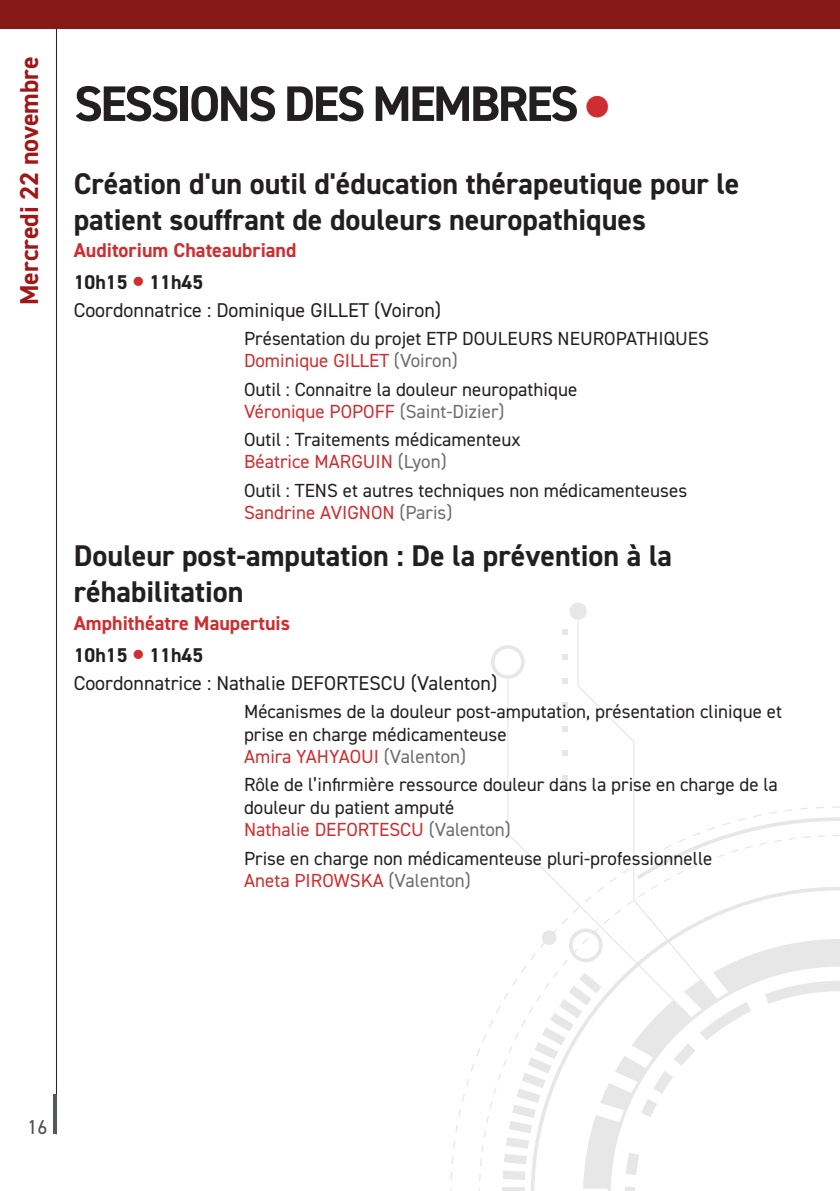
<style>
.page{position:relative;width:840px;height:1191px;background:#fff}
.page>*{position:absolute;margin:0;border:0;box-sizing:border-box;transform-origin:0 0}
.t1{font:700 50px "DIN2014";letter-spacing:-.05em;color:#231f20}
.t2{font:700 30px/36px "DIN2014";color:#231f20}
.t3{font:700 26px "DIN2014";color:#a11717}
.t4{font:20px "DIN2014";color:#231f20}
.t5{font:700 20px/32px "DIN2014";color:#ce2e31}
.t6{font:20px "DIN2014";color:#4b4c4d}
.t7{font:19px/22px "DIN2014";color:#231f20}
.s1{color:#ce2e31}
.s2{color:#231f20}
.s3{font-size:40px}
.s4{color:#6c6d70}
</style>
<div class="page">
<hr style="left:56px;top:0;width:1px;height:1134px;background:#231f20">
<hr style="left:53px;top:1094px;width:4px;height:40px;background:#57585a">
<div style="left:0;top:0;width:839px;height:28px;background:#871818"></div>
<div style="left:569px;top:602px;width:17px;height:18px;background:#e7e7e7;border-radius:50%"></div>
<svg style="left:491px;top:645px;width:33px;height:34px"></svg>
<svg style="left:507px;top:676px;width:61px;height:141px"></svg>
<svg style="left:577px;top:620px;width:57px;height:197px"></svg>
<svg style="left:562px;top:629px;width:5px;height:6px"></svg>
<svg style="left:562px;top:654px;width:5px;height:5px"></svg>
<svg style="left:562px;top:678px;width:5px;height:5px"></svg>
<svg style="left:562px;top:702px;width:5px;height:6px"></svg>
<svg style="left:562px;top:726px;width:5px;height:6px"></svg>
<svg style="left:562px;top:750px;width:5px;height:6px"></svg>
<svg style="left:562px;top:774px;width:5px;height:6px"></svg>
<svg style="left:502px;top:817px;width:337px;height:374px"></svg>
<h3 class="t3" style="left:12px;top:305px;width:250px;rotate:-90deg">Mercredi 22 novembre</h3>
<h1 class="t1" style="left:74px;top:70px;width:536px">SESSIONS DES MEMBRES <span class="s1">●</span></h1>
<h2 class="t2" style="left:74px;top:165px;width:667px">Création d'un outil d'éducation thérapeutique pour le patient souffrant de douleurs neuropathiques</h2>
<p class="t5" style="left:74px;top:234px;width:224px">Auditorium Chateaubriand<br><span class="s2">10h15</span> <span class="s3">•</span> <span class="s2">11h45</span></p>
<p class="t4" style="left:74px;top:297px;width:369px">Coordonnatrice : Dominique GILLET (Voiron)</p>
<p class="t7" style="left:244px;top:327px;width:466px">Présentation du projet ETP DOULEURS NEUROPATHIQUES<br><span class="s1">Dominique GILLET</span> <span class="s4">(Voiron)</span></p>
<p class="t7" style="left:244px;top:378px;width:334px">Outil : Connaitre la douleur neuropathique<br><span class="s1">Véronique POPOFF</span> <span class="s4">(Saint-Dizier)</span></p>
<p class="t7" style="left:244px;top:428px;width:278px">Outil : Traitements médicamenteux<br><span class="s1">Béatrice MARGUIN</span> <span class="s4">(Lyon)</span></p>
<p class="t7" style="left:244px;top:479px;width:444px">Outil : TENS et autres techniques non médicamenteuses<br><span class="s1">Sandrine AVIGNON</span> <span class="s4">(Paris)</span></p>
<h2 class="t2" style="left:74px;top:537px;width:599px">Douleur post-amputation : De la prévention à la réhabilitation</h2>
<p class="t5" style="left:74px;top:607px;width:218px">Amphithéatre Maupertuis<br><span class="s2">10h15</span> <span class="s3">•</span> <span class="s2">11h45</span></p>
<p class="t4" style="left:74px;top:670px;width:425px">Coordonnatrice : Nathalie DEFORTESCU (Valenton)</p>
<p class="t7" style="left:244px;top:700px;width:539px">Mécanismes de la douleur post-amputation, présentation clinique et prise en charge médicamenteuse<br><span class="s1">Amira YAHYAOUI</span> <span class="s4">(Valenton)</span></p>
<p class="t7" style="left:244px;top:773px;width:535px">Rôle de l’infirmière ressource douleur dans la prise en charge de la douleur du patient amputé<br><span class="s1">Nathalie DEFORTESCU</span> <span class="s4">(Valenton)</span></p>
<p class="t7" style="left:244px;top:846px;width:469px">Prise en charge non médicamenteuse pluri-professionnelle<br><span class="s1">Aneta PIROWSKA</span> <span class="s4">(Valenton)</span></p>
<p class="t6" style="left:27px;top:1114px;width:21px">16</p>
</div>
